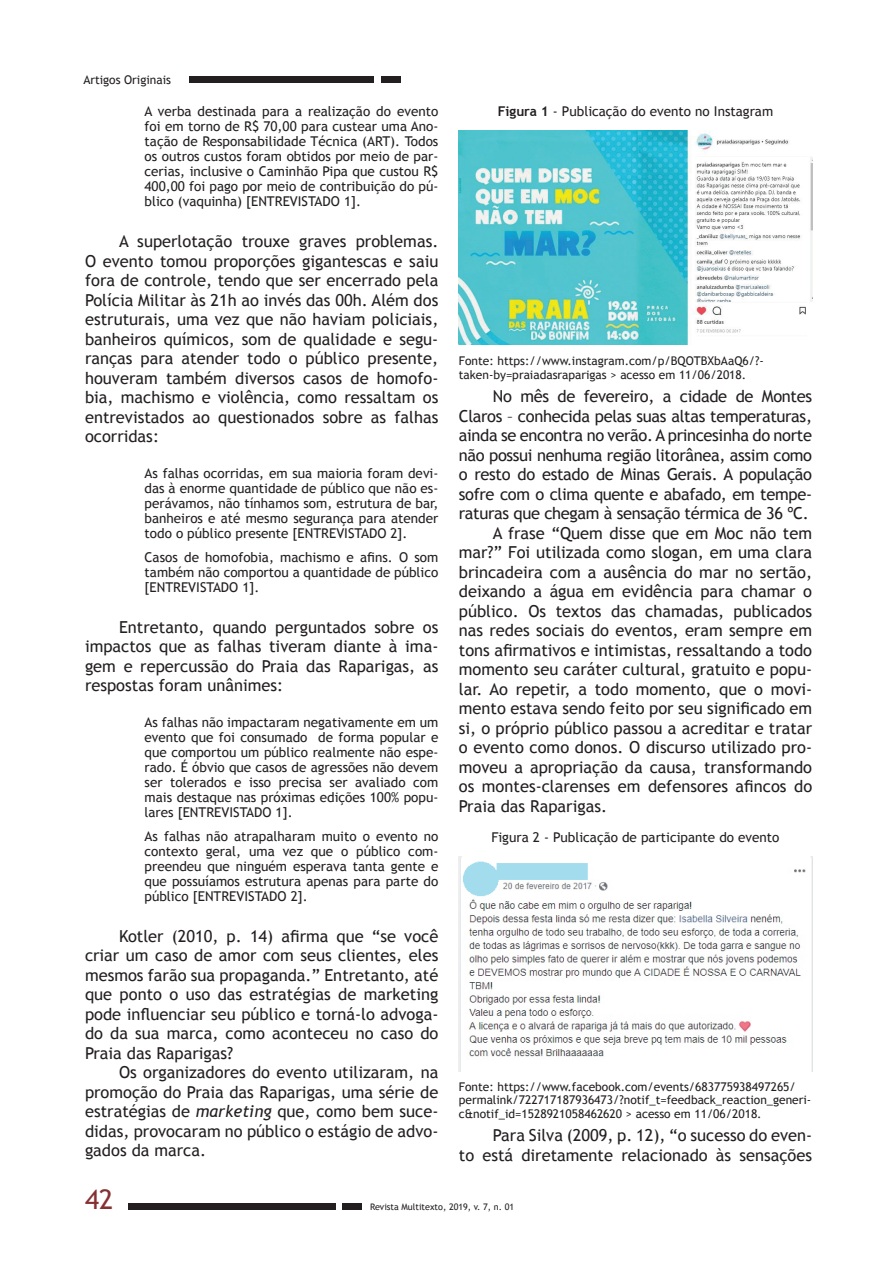
<style>
.page{position:relative;width:893px;height:1263px;background:#fff}
.page>*{position:absolute;margin:0;border:0;box-sizing:border-box;transform-origin:0 0}
.t1{font:27px "Trebuchet MS";color:#863034}
.t2{font:16.5px/19.5px "Trebuchet MS";color:#231f20;text-align:justify}
.t3{font:16.5px "Trebuchet MS";letter-spacing:-.02em;color:#231f20}
.t4{font:13.5px/15px "Trebuchet MS";color:#231f20;text-align:justify}
.t5{font:12px/13.5px "Trebuchet MS";color:#231f20}
.t6{font:9px "Trebuchet MS";color:#231f20}
.s1{font-style:italic}
.s2{font-weight:700}
</style>
<div class="page">
<div style="left:189px;top:76px;width:185px;height:7px;background:#231f20"></div>
<div style="left:381px;top:77px;width:19px;height:6px;background:#231f20"></div>
<div style="left:343px;top:1203px;width:19px;height:6px;background:#231f20"></div>
<div style="left:128px;top:1203px;width:207px;height:6px;background:#231f20"></div>
<img style="left:459px;top:131px;width:353px;height:214px">
<img style="left:459px;top:857px;width:353px;height:214px">
<p class="t5" style="left:83px;top:73px;width:89px">Artigos Originais</p>
<p class="t4" style="left:145px;top:104px;width:295px">A verba destinada para a realização do evento foi em torno de R$ 70,00 para custear uma Ano&shy;tação de Responsabilidade Técnica (ART). Todos os outros custos foram obtidos por meio de par&shy;cerias, inclusive o Caminhão Pipa que custou R$ 400,00 foi pago por meio de contribuição do pú&shy;blico (vaquinha) [ENTREVISTADO 1].</p>
<p class="t2" style="left:85px;top:232px;width:355px;text-indent:34px">A superlotação trouxe graves problemas.<br>O evento tomou proporções gigantescas e saiu fora de controle, tendo que ser encerrado pela Polícia Militar às 21h ao invés das 00h. Além dos estruturais, uma vez que não haviam policiais, banheiros químicos, som de qualidade e segu&shy;ranças para atender todo o público presente, houveram também diversos casos de homofo&shy;bia, machismo e violência, como ressaltam os entrevistados ao questionados sobre as falhas ocorridas:</p>
<p class="t4" style="left:145px;top:466px;width:295px">As falhas ocorridas, em sua maioria foram devi&shy;das à enorme quantidade de público que não es&shy;perávamos, não tínhamos som, estrutura de bar, banheiros e até mesmo segurança para atender todo o público presente [ENTREVISTADO 2].</p>
<p class="t4" style="left:145px;top:550px;width:295px">Casos de homofobia, machismo e afins. O som também não comportou a quantidade de público [ENTREVISTADO 1].</p>
<p class="t2" style="left:85px;top:617px;width:355px;text-indent:34px">Entretanto, quando perguntados sobre os impactos que as falhas tiveram diante à ima&shy;gem e repercussão do Praia das Raparigas, as respostas foram unânimes:</p>
<p class="t4" style="left:145px;top:715px;width:295px">As falhas não impactaram negativamente em um evento que foi consumado de forma popular e que comportou um público realmente não espe&shy;rado. É óbvio que casos de agressões não devem ser tolerados e isso precisa ser avaliado com mais destaque nas próximas edições 100% popu&shy;lares [ENTREVISTADO 1].</p>
<p class="t4" style="left:145px;top:829px;width:295px">As falhas não atrapalharam muito o evento no contexto geral, uma vez que o público com&shy;preendeu que ninguém esperava tanta gente e que possuíamos estrutura apenas para parte do público [ENTREVISTADO 2].</p>
<p class="t2" style="left:85px;top:926px;width:355px;text-indent:34px">Kotler (2010, p. 14) afirma que “se você criar um caso de amor com seus clientes, eles mesmos farão sua propaganda.” Entretanto, até que ponto o uso das estratégias de marketing pode influenciar seu público e torná-lo advoga&shy;do da sua marca, como aconteceu no caso do Praia das Raparigas?</p>
<p class="t2" style="left:85px;top:1063px;width:355px;text-indent:34px">Os organizadores do evento utilizaram, na promoção do Praia das Raparigas, uma série de estratégias de <span class="s1">marketing</span> que, como bem suce&shy;didas, provocaram no público o estágio de advo&shy;gados da marca.</p>
<p class="t4" style="left:498px;top:104px;width:277px"><span class="s2">Figura 1</span> - Publicação do evento no Instagram</p>
<p class="t5" style="left:459px;top:354px;width:306px">Fonte: https://www.instagram.com/p/BQOTBXbAaQ6/?- taken-by=praiadasraparigas &gt; acesso em 11/06/2018.</p>
<p class="t3" style="left:493px;top:387px;width:321px">No mês de fevereiro, a cidade de Montes</p>
<p class="t3" style="left:459px;top:406px;width:355px">Claros – conhecida pelas suas altas temperaturas,</p>
<p class="t3" style="left:459px;top:426px;width:355px">ainda se encontra no verão. A princesinha do norte</p>
<p class="t3" style="left:459px;top:445px;width:355px">não possui nenhuma região litorânea, assim como</p>
<p class="t3" style="left:459px;top:465px;width:355px">o resto do estado de Minas Gerais. A população</p>
<p class="t3" style="left:459px;top:484px;width:355px">sofre com o clima quente e abafado, em tempe-</p>
<p class="t3" style="left:459px;top:504px;width:351px">raturas que chegam à sensação térmica de 36 ºC.</p>
<p class="t2" style="left:493px;top:523px;width:321px">A frase “Quem disse que em Moc não tem</p>
<p class="t2" style="left:459px;top:543px;width:355px">mar?” Foi utilizada como slogan, em uma clara</p>
<p class="t2" style="left:459px;top:562px;width:355px">brincadeira com a ausência do mar no sertão,</p>
<p class="t2" style="left:459px;top:582px;width:355px">deixando a água em evidência para chamar o</p>
<p class="t2" style="left:459px;top:601px;width:355px">público. Os textos das chamadas, publicados</p>
<p class="t2" style="left:459px;top:621px;width:355px">nas redes sociais do eventos, eram sempre em</p>
<p class="t2" style="left:459px;top:640px;width:355px">tons afirmativos e intimistas, ressaltando a todo</p>
<p class="t2" style="left:459px;top:660px;width:355px">momento seu caráter cultural, gratuito e popu-</p>
<p class="t2" style="left:459px;top:679px;width:355px">lar. Ao repetir, a todo momento, que o movi-</p>
<p class="t2" style="left:459px;top:699px;width:355px">mento estava sendo feito por seu significado em</p>
<p class="t2" style="left:459px;top:718px;width:355px">si, o próprio público passou a acreditar e tratar</p>
<p class="t2" style="left:459px;top:738px;width:355px">o evento como donos. O discurso utilizado pro-</p>
<p class="t2" style="left:459px;top:757px;width:355px">moveu a apropriação da causa, transformando</p>
<p class="t2" style="left:459px;top:777px;width:355px">os montes-clarenses em defensores afincos do</p>
<p class="t2" style="left:459px;top:796px;width:150px">Praia das Raparigas.</p>
<p class="t4" style="left:491px;top:830px;width:290px">Figura 2 - Publicação de participante do evento</p>
<p class="t5" style="left:459px;top:1080px;width:354px">Fonte: https://www.facebook.com/events/683775938497265/ permalink/722717187936473/?notif_t=feedback_reaction_generi&shy;c&amp;notif_id=1528921058462620 &gt; acesso em 11/06/2018.</p>
<p class="t2" style="left:459px;top:1126px;width:355px;text-align:right">Para Silva (2009, p. 12), “o sucesso do even-<br>to está diretamente relacionado às sensações</p>
<h1 class="t1" style="left:85px;top:1183px;width:30px">42</h1>
<p class="t6" style="left:370px;top:1201px;width:146px">Revista Multitexto, 2019, v. 7, n. 01</p>
</div>
